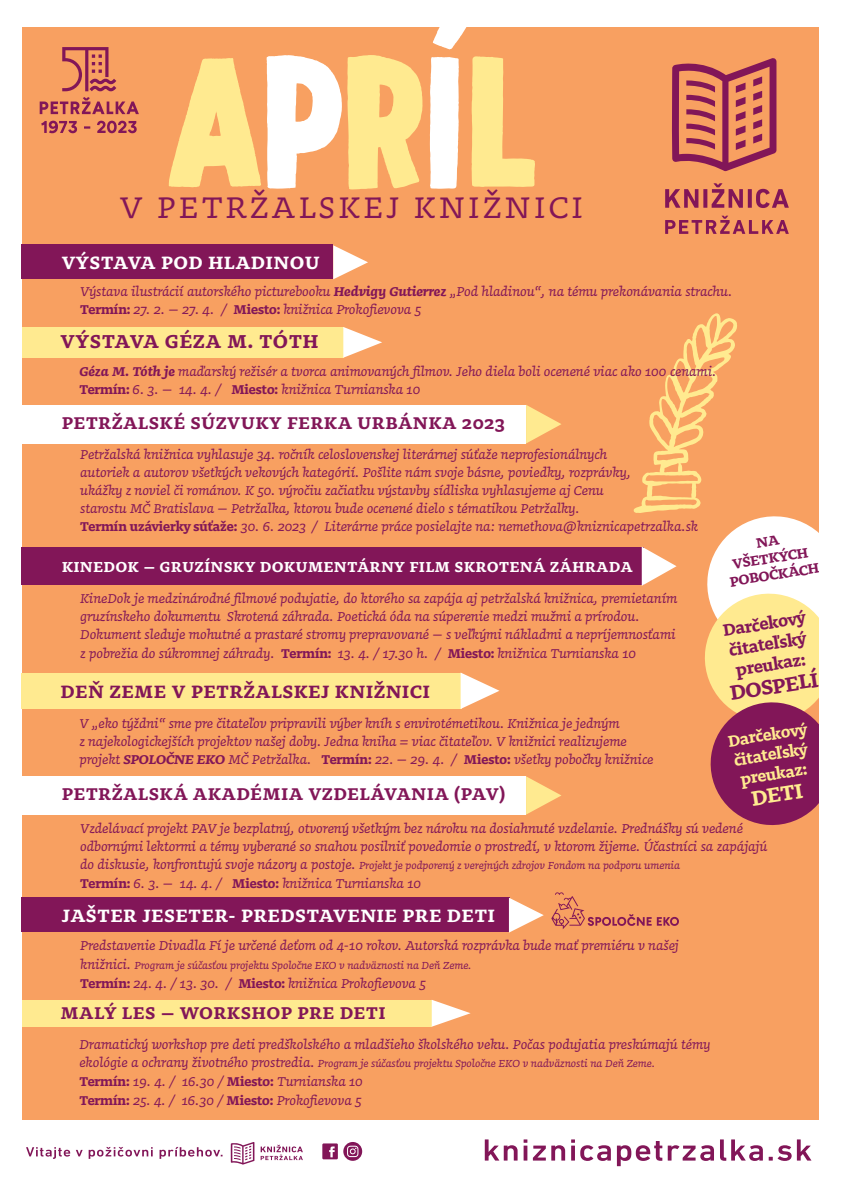
<style>
.page{position:relative;width:842px;height:1191px;background:#fff}
.page>*{position:absolute;margin:0;border:0;box-sizing:border-box;transform-origin:0 0}
.t1{font:500 179.2px "Mr Dodo";letter-spacing:-.09em;color:#ffea90}
.t2{font:35px "Doko";letter-spacing:.1em;color:#821658}
.t3{font:700 24.3px "Doko";color:#ffea90}
.t4{font:700 23.9px "Doko";color:#821658}
.t5{font:700 22px "Doko";letter-spacing:.05em;color:#821658}
.t6{font:700 21px "Doko";letter-spacing:.05em;color:#fff}
.t7{font:700 21px "Doko";letter-spacing:.05em;color:#821658}
.t8{font:700 20px "Doko";letter-spacing:.05em;color:#821658}
.t9{font:700 19.2px/20.7px "Doko";color:#821658}
.t10{font:700 18.4px/19.8px "Doko";color:#ffea90}
.t11{font:700 17px "Doko";letter-spacing:.05em;color:#fff}
.t12{font:700 16.2px/17px "Doko";color:#821658;text-align:center}
.t13{font:italic 15px/18px "Doko";color:#821658}
.t14{font:italic 12px "Doko";color:#821658}
.s1{color:#fff}
.s2{font-weight:700}
.s3{font-weight:700;font-style:normal}
.s4{font-size:15px}
</style>
<div class="page">
<div style="left:22px;top:27px;width:797px;height:1100px;background:#f8a061"></div>
<svg style="left:665px;top:189px;width:33px;height:19px"></svg>
<svg style="left:703px;top:189px;width:4px;height:19px"></svg>
<svg style="left:712px;top:183px;width:31px;height:25px"></svg>
<svg style="left:748px;top:189px;width:4px;height:19px"></svg>
<svg style="left:756px;top:189px;width:33px;height:19px"></svg>
<svg style="left:665px;top:216px;width:124px;height:18px"></svg>
<svg style="left:672px;top:58px;width:104px;height:113px"></svg>
<div style="left:22px;top:776px;width:504px;height:38px;background:#fff"></div>
<svg style="left:526px;top:776px;width:35px;height:38px"></svg>
<div style="left:22px;top:673px;width:440px;height:35px;background:#ffea90"></div>
<svg style="left:461px;top:672px;width:38px;height:37px"></svg>
<div style="left:22px;top:999px;width:410px;height:27px;background:#ffea90"></div>
<svg style="left:432px;top:1000px;width:39px;height:26px"></svg>
<div style="left:0;top:1120px;width:842px;height:71px;background:#fff"></div>
<svg style="left:26px;top:1147px;width:44px;height:11px"></svg>
<svg style="left:76px;top:1149px;width:7px;height:7px"></svg>
<svg style="left:89px;top:1147px;width:64px;height:11px"></svg>
<svg style="left:160px;top:1146px;width:63px;height:12px"></svg>
<svg style="left:261px;top:1144px;width:42px;height:16px"></svg>
<svg style="left:231px;top:1142px;width:23px;height:22px"></svg>
<svg style="left:322px;top:1142px;width:40px;height:18px"></svg>
<svg style="left:485px;top:1139px;width:33px;height:21px"></svg>
<svg style="left:524px;top:1139px;width:3px;height:21px"></svg>
<svg style="left:533px;top:1145px;width:32px;height:15px"></svg>
<svg style="left:571px;top:1139px;width:40px;height:22px"></svg>
<svg style="left:617px;top:1141px;width:45px;height:25px"></svg>
<svg style="left:668px;top:1145px;width:46px;height:16px"></svg>
<svg style="left:720px;top:1139px;width:43px;height:22px"></svg>
<svg style="left:769px;top:1139px;width:42px;height:22px"></svg>
<div style="left:21px;top:244px;width:312px;height:35px;background:#821658"></div>
<svg style="left:333px;top:245px;width:35px;height:34px"></svg>
<div style="left:21px;top:897px;width:489px;height:35px;background:#821658"></div>
<svg style="left:509px;top:897px;width:35px;height:35px"></svg>
<div style="left:21px;top:547px;width:622px;height:38px;background:#821658"></div>
<div style="left:22px;top:405px;width:504px;height:38px;background:#fff"></div>
<svg style="left:526px;top:405px;width:35px;height:38px"></svg>
<svg style="left:40px;top:47px;width:99px;height:86px"></svg>
<svg style="left:551px;top:892px;width:128px;height:37px"></svg>
<div style="left:22px;top:327px;width:321px;height:30px;background:#ffea90"></div>
<svg style="left:343px;top:327px;width:39px;height:31px"></svg>
<svg style="left:633px;top:313px;width:186px;height:512px"></svg>
<h1 class="t1" style="left:161px;top:10px;width:384px">A<span class="s1">P</span>R<span class="s1">Í</span>L</h1>
<h2 class="t2" style="left:121px;top:187px;width:464px">V PETRŽALSKEJ KNIŽNICI</h2>
<h3 class="t6" style="left:62px;top:249px;width:259px">VÝSTAVA POD HLADINOU</h3>
<p class="t13" style="left:80px;top:282px;width:653px">Výstava ilustrácií autorského picturebooku <span class="s2">Hedvigy Gutierrez</span> „Pod hladinou“, na tému prekonávania strachu.<br><span class="s3">Termín:</span> 27. 2. – 27. 4. / <span class="s3">Miesto:</span> knižnica Prokofievova 5</p>
<h3 class="t5" style="left:61px;top:328px;width:259px">VÝSTAVA GÉZA M. TÓTH</h3>
<p class="t13" style="left:79px;top:362px;width:639px"><span class="s2">Géza M. Tóth je</span> maďarský režisér a tvorca animovaných filmov. Jeho diela boli ocenené viac ako 100 cenami.<br><span class="s3">Termín:</span> 6. 3. – 14. 4. / <span class="s3">Miesto:</span> knižnica Turnianska 10</p>
<h3 class="t8" style="left:62px;top:411px;width:444px">PETRŽALSKÉ SÚZVUKY FERKA URBÁNKA 2023</h3>
<p class="t13" style="left:80px;top:445px;width:619px">Petržalská knižnica vyhlasuje 34. ročník celoslovenskej literárnej súťaže neprofesionálnych<br>autoriek a autorov všetkých vekových kategórií. Pošlite nám svoje básne, poviedky, rozprávky,<br>ukážky z noviel či románov. K 50. výročiu začiatku výstavby sídliska vyhlasujeme aj Cenu<br>starostu MČ Bratislava – Petržalka, ktorou bude ocenené dielo s tématikou Petržalky.<br><span class="s3">Termín uzávierky súťaže:</span> 30. 6. 2023 / Literárne práce posielajte na: nemethova@kniznicapetrzalka.sk</p>
<p class="t11" style="left:62px;top:555px;width:572px">KINEDOK – GRUZÍNSKY DOKUMENTÁRNY FILM SKROTENÁ ZÁHRADA</p>
<p class="t13" style="left:80px;top:589px;width:599px;line-height:18.3px">KineDok je medzinárodné filmové podujatie, do ktorého sa zapája aj petržalská knižnica, premietaním gruzínskeho dokumentu Skrotená záhrada. Poetická óda na súperenie medzi mužmi a prírodou.<br>Dokument sleduje mohutné a prastaré stromy prepravované – s veľkými nákladmi a nepríjemnosťami z pobrežia do súkromnej záhrady. <span class="s3">Termín:</span> 13. 4. / 17.30 h. / <span class="s3">Miesto:</span> knižnica Turnianska 10</p>
<h3 class="t7" style="left:61px;top:678px;width:370px">DEŇ ZEME V PETRŽALSKEJ KNIŽNICI</h3>
<p class="t13" style="left:79px;top:714px;width:576px">V „eko týždni“ sme pre čitateľov pripravili výber kníh s envirotémetikou. Knižnica je jedným<br>z najekologickejších projektov našej doby. Jedna kniha = viac čitateľov. V knižnici realizujeme projekt <span class="s2">SPOLOČNE EKO</span> MČ Petržalka. <span class="s3">Termín:</span> 22. – 29. 4. / <span class="s3">Miesto:</span> všetky pobočky knižnice</p>
<h3 class="t8" style="left:62px;top:781px;width:445px">PETRŽALSKÁ AKADÉMIA VZDELÁVANIA (PAV)</h3>
<p class="t12" style="left:723px;top:539px;width:92px;rotate:-9deg">NA<br>VŠETKÝCH<br>POBOČKÁCH</p>
<p class="t9" style="left:721px;top:619px;width:85px;rotate:-9deg">Darčekový čitateľský preukaz:</p>
<h3 class="t4" style="left:728px;top:678px;width:90px;rotate:-9deg">DOSPELÍ</h3>
<p class="t10" style="left:727px;top:730px;width:81px;rotate:-9deg">Darčekový čitateľský preukaz:</p>
<h3 class="t3" style="left:749px;top:783px;width:53px;rotate:-9deg">DETI</h3>
<p class="t13" style="left:80px;top:820px;width:689px">Vzdelávací projekt PAV je bezplatný, otvorený všetkým bez nároku na dosiahnuté vzdelanie. Prednášky sú vedené odbornými lektormi a témy vyberané so snahou posilniť povedomie o prostredí, v ktorom žijeme. Účastníci sa zapájajú</p>
<p class="t14" style="left:80px;top:858px;width:601px"><span class="s4">do diskusie, konfrontujú svoje názory a postoje.</span> Projekt je podporený z verejných zdrojov Fondom na podporu umenia</p>
<p class="t13" style="left:80px;top:875px;width:342px"><span class="s3">Termín:</span> 6. 3. – 14. 4. / <span class="s3">Miesto:</span> knižnica Turnianska 10</p>
<h3 class="t6" style="left:62px;top:902px;width:434px">JAŠTER JESETER- PREDSTAVENIE PRE DETI</h3>
<p class="t13" style="left:80px;top:936px;width:600px">Predstavenie Divadla Fí je určené deťom od 4-10 rokov. Autorská rozprávka bude mať premiéru v našej</p>
<p class="t14" style="left:80px;top:958px;width:393px"><span class="s4">knižnici.</span> Program je súčasťou projektu Spoločne EKO v nadväznosti na Deň Zeme.</p>
<p class="t13" style="left:80px;top:974px;width:347px"><span class="s3">Termín:</span> 24. 4. / 13. 30. / <span class="s3">Miesto:</span> knižnica Prokofievova 5</p>
<h3 class="t8" style="left:61px;top:1000px;width:326px">MALÝ LES – WORKSHOP PRE DETI</h3>
<p class="t13" style="left:79px;top:1035px;width:632px">Dramatický workshop pre deti predškolského a mladšieho školského veku. Počas podujatia preskúmajú témy</p>
<p class="t14" style="left:79px;top:1055px;width:577px"><span class="s4">ekológie a ochrany životného prostredia.</span> Program je súčasťou projektu Spoločne EKO v nadväznosti na Deň Zeme.</p>
<p class="t13" style="left:79px;top:1071px;width:285px;line-height:19px"><span class="s3">Termín:</span> 19. 4. / 16.30 / <span class="s3">Miesto:</span> Turnianska 10<br><span class="s3">Termín:</span> 25. 4. / 16.30 / <span class="s3">Miesto:</span> Prokofievova 5</p>
</div>
